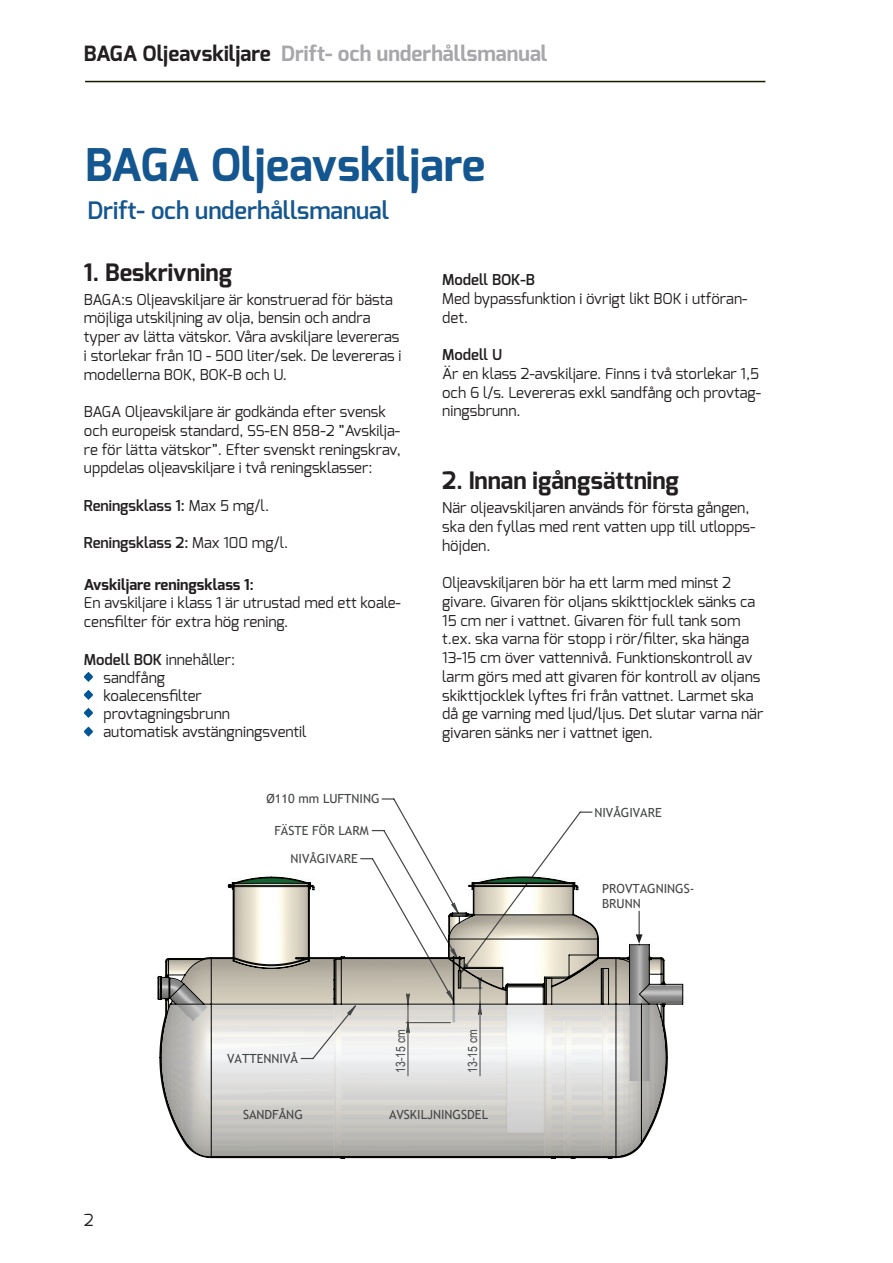
<style>
.page{position:relative;width:893px;height:1263px;background:#fff}
.page>*{position:absolute;margin:0;border:0;box-sizing:border-box;transform-origin:0 0}
.t1{font:700 45px "Exo";color:#14568f}
.brödtext{font:700 24px "Exo";color:#231f20}
.t2{font:600 24px "Exo";color:#14568f}
.t3{font:700 21px "Exo";color:#a7a6ab}
.t4{font:16.5px "Exo";color:#231f20}
.brödtext-2{font:15px/18.8px "Exo";color:#231f20}
.t5{font:600 15px "Exo";color:#231f20}
.t6{font:700 15px "Exo";color:#231f20}
.t7{font:12.75px "Arial Narrow";color:#454646}
.t8{font:12.6px/15.1px "Trebuchet MS";color:#454646}
.s1{color:#231f20}
.s2{font-weight:400}
.s3{font-weight:600}
</style>
<div class="page">
<hr style="left:85px;top:81px;width:680px;height:1px;background:#1a1a00">
<svg style="left:84px;top:672px;width:9px;height:10px"></svg>
<svg style="left:84px;top:690px;width:9px;height:10px"></svg>
<svg style="left:84px;top:708px;width:9px;height:10px"></svg>
<svg style="left:84px;top:726px;width:9px;height:11px"></svg>
<svg style="left:360px;top:798px;width:233px;height:79px"></svg>
<svg style="left:158px;top:877px;width:525px;height:282px"></svg>
<svg style="left:636px;top:911px;width:7px;height:33px"></svg>
<h3 class="t3" style="left:84px;top:40px;width:465px"><span class="s1">BAGA Oljeavskiljare</span> Drift- och underhållsmanual</h3>
<p class="t1" style="left:85px;top:136px;width:402px">BAGA Oljeavskiljare</p>
<p class="t2" style="left:87px;top:195px;width:303px">Drift- och underhållsmanual</p>
<p class="brödtext" style="left:84px;top:257px;width:150px">1. Beskrivning</p>
<p class="brödtext-2" style="left:84px;top:290px;width:319px">BAGA:s Oljeavskiljare är konstruerad för bästa möjliga utskiljning av olja, bensin och andra typer av lätta vätskor. Våra avskiljare levereras i storlekar från 10 - 500 liter/sek. De levereras i modellerna BOK, BOK-B och U.</p>
<p class="brödtext-2" style="left:84px;top:402px;width:318px">BAGA Oljeavskiljare är godkända efter svensk och europeisk standard, SS-EN 858-2 ”Avskilja&shy;re för lätta vätskor”. Efter svenskt reningskrav, uppdelas oljeavskiljare i två reningsklasser:</p>
<p class="t5" style="left:84px;top:496px;width:187px">Reningsklass 1: <span class="s2">Max 5 mg/l.</span></p>
<p class="t5" style="left:84px;top:533px;width:206px">Reningsklass 2: <span class="s2">Max 100 mg/l.</span></p>
<p class="t6" style="left:84px;top:575px;width:171px">Avskiljare reningsklass 1:</p>
<p class="brödtext-2" style="left:84px;top:594px;width:318px">En avskiljare i klass 1 är utrustad med ett koale&shy;censfilter för extra hög rening.</p>
<p class="brödtext-2" style="left:84px;top:650px;width:153px"><span class="s3">Modell BOK</span> innehåller:</p>
<p class="brödtext-2" style="left:103px;top:668px;width:63px">sandfång</p>
<p class="brödtext-2" style="left:103px;top:686px;width:100px">koalecensfilter</p>
<p class="brödtext-2" style="left:103px;top:704px;width:128px">provtagningsbrunn</p>
<p class="brödtext-2" style="left:103px;top:723px;width:205px">automatisk avstängningsventil</p>
<p class="t8" style="left:266px;top:791px;width:115px">Ø110 mm LUFTNING</p>
<p class="t8" style="left:274px;top:823px;width:96px">FÄSTE FÖR LARM</p>
<p class="t8" style="left:290px;top:851px;width:69px">NIVÅGIVARE</p>
<p class="t5" style="left:442px;top:270px;width:94px">Modell BOK-B</p>
<p class="brödtext-2" style="left:442px;top:289px;width:307px">Med bypassfunktion i övrigt likt BOK i utföran&shy;det.</p>
<p class="t5" style="left:442px;top:345px;width:61px">Modell U</p>
<p class="brödtext-2" style="left:442px;top:364px;width:320px">Är en klass 2-avskiljare. Finns i två storlekar 1,5 och 6 l/s. Levereras exkl sandfång och provtag&shy;ningsbrunn.</p>
<p class="brödtext" style="left:442px;top:465px;width:238px">2. Innan igångsättning</p>
<p class="brödtext-2" style="left:442px;top:498px;width:315px">När oljeavskiljaren används för första gången, ska den fyllas med rent vatten upp till utlopps&shy;höjden.</p>
<p class="brödtext-2" style="left:442px;top:573px;width:323px">Oljeavskiljaren bör ha ett larm med minst 2 givare. Givaren för oljans skikttjocklek sänks ca 15 cm ner i vattnet. Givaren för full tank som t.ex. ska varna för stopp i rör/filter, ska hänga 13-15 cm över vattennivå. Funktionskontroll av larm görs med att givaren för kontroll av oljans skikttjocklek lyftes fri från vattnet. Larmet ska då ge varning med ljud/ljus. Det slutar varna när givaren sänks ner i vattnet igen.</p>
<p class="t8" style="left:594px;top:805px;width:69px">NIVÅGIVARE</p>
<p class="t8" style="left:602px;top:881px;width:94px">PROVTAGNINGS-<br>BRUNN</p>
<p class="t8" style="left:227px;top:1051px;width:72px">VATTENNIVÅ</p>
<p class="t7" style="left:391px;top:1073px;width:45px;rotate:-90deg">13-15 cm</p>
<p class="t7" style="left:463px;top:1073px;width:45px;rotate:-90deg">13-15 cm</p>
<p class="t4" style="left:84px;top:1210px;width:11px">2</p>
<p class="t8" style="left:243px;top:1107px;width:61px">SANDFÅNG</p>
<p class="t8" style="left:389px;top:1107px;width:101px">AVSKILJNINGSDEL</p>
</div>
